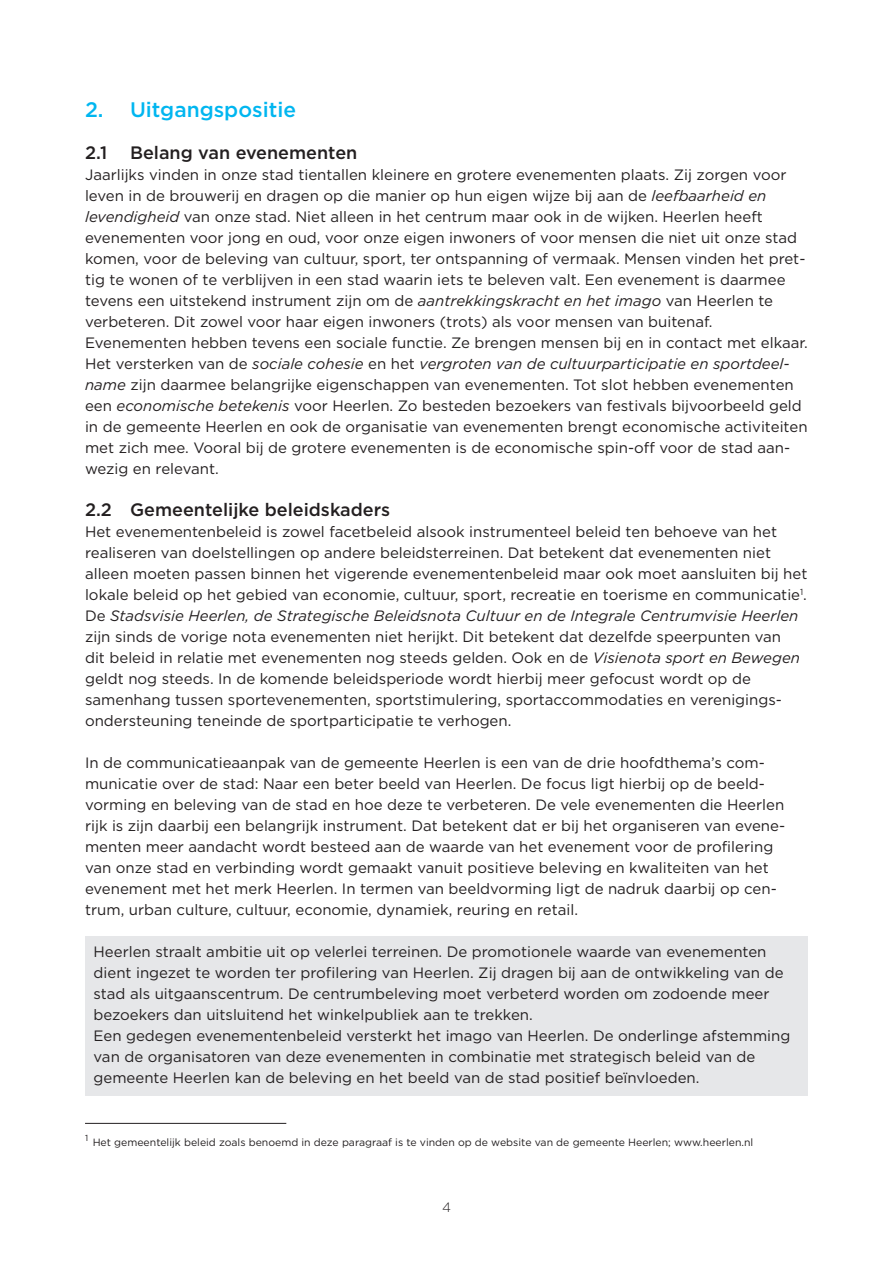
<style>
.page{position:relative;width:893px;height:1263px;background:#fff}
.page>*{position:absolute;margin:0;border:0;box-sizing:border-box;transform-origin:0 0}
.t1{font:500 21px "Gotham";color:#00b6f0}
.t2{font:500 18px "Gotham";color:#231f20}
.t3{font:15px/21px "Gotham";color:#231f20}
.t4{font:300 13.5px "Gotham";color:#231f20}
.t5{font:10.5px "Gotham";color:#231f20}
.t6{font:8.7px "Gotham";color:#231f20}
.s1{font-style:italic}
</style>
<div class="page">
<div style="left:85px;top:936px;width:723px;height:160px;background:#e6e7e9"></div>
<hr style="left:85px;top:1123px;width:201px;height:1px;background:#231f20">
<h1 class="t1" style="left:85px;top:96px;width:213px">2. Uitgangspositie</h1>
<p class="t2" style="left:85px;top:141px;width:24px">2.1</p>
<p class="t2" style="left:130px;top:141px;width:229px">Belang van evenementen</p>
<p class="t3" style="left:85px;top:164px;width:724px">Jaarlijks vinden in onze stad tientallen kleinere en grotere evenementen plaats. Zij zorgen voor leven in de brouwerij en dragen op die manier op hun eigen wijze bij aan de <span class="s1">leefbaarheid en levendigheid</span> van onze stad. Niet alleen in het centrum maar ook in de wijken. Heerlen heeft evenementen voor jong en oud, voor onze eigen inwoners of voor mensen die niet uit onze stad komen, voor de beleving van cultuur, sport, ter ontspanning of vermaak. Mensen vinden het pret&shy;tig te wonen of te verblijven in een stad waarin iets te beleven valt. Een evenement is daarmee tevens een uitstekend instrument zijn om de <span class="s1">aantrekkingskracht en het imago</span> van Heerlen te verbeteren. Dit zowel voor haar eigen inwoners (trots) als voor mensen van buitenaf.<br>Evenementen hebben tevens een sociale functie. Ze brengen mensen bij en in contact met elkaar.<br>Het versterken van de <span class="s1">sociale cohesie</span> en het <span class="s1">vergroten van de cultuurparticipatie en sportdeel&shy;name</span> zijn daarmee belangrijke eigenschappen van evenementen. Tot slot hebben evenementen een <span class="s1">economische betekenis</span> voor Heerlen. Zo besteden bezoekers van festivals bijvoorbeeld geld in de gemeente Heerlen en ook de organisatie van evenementen brengt economische activiteiten met zich mee. Vooral bij de grotere evenementen is de economische spin-off voor de stad aan&shy;wezig en relevant.</p>
<p class="t2" style="left:85px;top:498px;width:307px">2.2 Gemeentelijke beleidskaders</p>
<p class="t3" style="left:85px;top:521px;width:724px">Het evenementenbeleid is zowel facetbeleid alsook instrumenteel beleid ten behoeve van het realiseren van doelstellingen op andere beleidsterreinen. Dat betekent dat evenementen niet alleen moeten passen binnen het vigerende evenementenbeleid maar ook moet aansluiten bij het lokale beleid op het gebied van economie, cultuur, sport, recreatie en toerisme en communicatie<sup>1</sup>.<br>De <span class="s1">Stadsvisie Heerlen, de Strategische Beleidsnota Cultuur en de Integrale Centrumvisie Heerlen </span>zijn sinds de vorige nota evenementen niet herijkt. Dit betekent dat dezelfde speerpunten van<br>dit beleid in relatie met evenementen nog steeds gelden. Ook en de <span class="s1">Visienota sport en Bewegen </span>geldt nog steeds. In de komende beleidsperiode wordt hierbij meer gefocust wordt op de samenhang tussen sportevenementen, sportstimulering, sportaccommodaties en verenigings&shy;ondersteuning teneinde de sportparticipatie te verhogen.</p>
<p class="t3" style="left:85px;top:752px;width:702px">In de communicatieaanpak van de gemeente Heerlen is een van de drie hoofdthema’s com&shy;municatie over de stad: Naar een beter beeld van Heerlen. De focus ligt hierbij op de beeld&shy;vorming en beleving van de stad en hoe deze te verbeteren. De vele evenementen die Heerlen rijk is zijn daarbij een belangrijk instrument. Dat betekent dat er bij het organiseren van evene&shy;menten meer aandacht wordt besteed aan de waarde van het evenement voor de profilering van onze stad en verbinding wordt gemaakt vanuit positieve beleving en kwaliteiten van het evenement met het merk Heerlen. In termen van beeldvorming ligt de nadruk daarbij op cen&shy;trum, urban culture, cultuur, economie, dynamiek, reuring en retail.</p>
<p class="t3" style="left:94px;top:941px;width:698px">Heerlen straalt ambitie uit op velerlei terreinen. De promotionele waarde van evenementen dient ingezet te worden ter profilering van Heerlen. Zij dragen bij aan de ontwikkeling van de stad als uitgaanscentrum. De centrumbeleving moet verbeterd worden om zodoende meer bezoekers dan uitsluitend het winkelpubliek aan te trekken.<br>Een gedegen evenementenbeleid versterkt het imago van Heerlen. De onderlinge afstemming van de organisatoren van deze evenementen in combinatie met strategisch beleid van de gemeente Heerlen kan de beleving en het beeld van de stad positief beïnvloeden.</p>
<p class="t6" style="left:85px;top:1132px;width:5px">1</p>
<p class="t5" style="left:93px;top:1136px;width:662px">Het gemeentelijk beleid zoals benoemd in deze paragraaf is te vinden op de website van de gemeente Heerlen; www.heerlen.nl</p>
<p class="t4" style="left:442px;top:1199px;width:10px">4</p>
</div>
